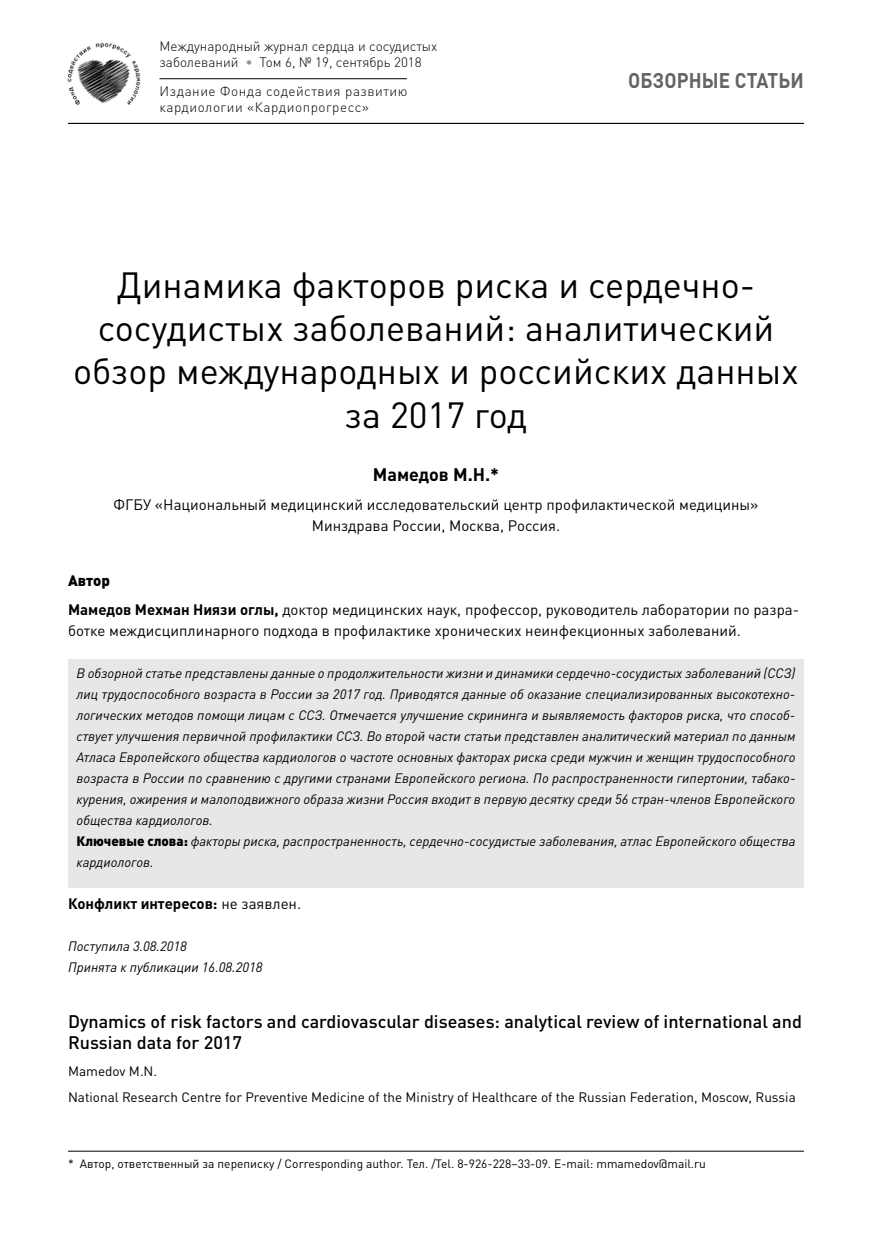
<style>
.page{position:relative;width:872px;height:1234px;background:#fff}
.page>*{position:absolute;margin:0;border:0;box-sizing:border-box;transform-origin:0 0}
.t1{font:36px/43.2px "DIN Pro";color:#000;text-align:center}
.t2{font:700 21px "DIN Pro";color:#636466;scale:.9 1}
.t3{font:500 18px/21.6px "DIN Pro";color:#000}
.t4{font:700 18px "DIN Pro";color:#000}
.t5{font:15px/21px "DIN Pro";color:#000;text-align:center}
.t6{font:700 15px "DIN Pro";color:#000}
.t7{font:italic 13.5px/21px "DIN Pro";color:#000}
.t8{font:13.5px/26.5px "DIN Pro";color:#000}
.t9{font:300 13.5px/16.2px "DIN Pro";color:#000}
.t10{font:300 13.5px/16.2px "DIN Pro";letter-spacing:.04em;color:#000}
.t11{font:12px "DIN Pro";color:#000}
.s1{color:#919396}
.s2{font-weight:900}
.s3{font-weight:700}
.s4{font-weight:900;font-style:normal}
.s5{font-weight:400}
</style>
<div class="page">
<hr style="left:68px;top:123px;width:736px;height:1px;background:#000">
<img style="left:67px;top:42px;width:74px;height:63px">
<hr style="left:159px;top:78px;width:248px;height:1px;background:#000">
<hr style="left:68px;top:1150px;width:736px;height:1px;background:#000">
<div style="left:68px;top:658px;width:736px;height:186px;background:#e6e7e8"></div>
<div style="left:68px;top:826px;width:736px;height:60px;background:#e6e7e8"></div>
<p class="t9" style="left:159px;top:37px;width:279px">Международный журнал сердца и сосудистых заболеваний <span class="s1">•</span> Том 6, № 19, сентябрь 2018</p>
<p class="t10" style="left:159px;top:82px;width:249px">Издание Фонда содействия развитию кардиологии «Кардиопрогресс»</p>
<h2 class="t2" style="left:628px;top:62px;width:29px">Обзорные</h2>
<h2 class="t2" style="left:735px;top:62px;width:14px">статьи</h2>
<h1 class="t1" style="left:73px;top:259px;width:727px">Динамика факторов риска и сердечно&shy;сосудистых заболеваний: аналитический обзор международных и российских данных за 2017 год</h1>
<h3 class="t4" style="left:373px;top:459px;width:128px">Мамедов М.Н.*</h3>
<p class="t5" style="left:113px;top:492px;width:646px">ФГБУ «Национальный медицинский исследовательский центр профилактической медицины»<br>Минздрава России, Москва, Россия.</p>
<p class="t5" style="left:68px;top:565px;width:732px;line-height:28.5px;text-align:left"><span class="s2">Автор<br></span><span class="s3">Мамедов Мехман Ниязи оглы,</span> доктор медицинских наук, профессор, руководитель лаборатории по разра-</p>
<p class="t5" style="left:68px;top:618px;width:674px">ботке междисциплинарного подхода в профилактике хронических неинфекционных заболеваний.</p>
<p class="t7" style="left:77px;top:661px;width:720px">В обзорной статье представлены данные о продолжительности жизни и динамики сердечно-сосудистых заболеваний (ССЗ) лиц трудоспособного возраста в России за 2017 год. Приводятся данные об оказание специализированных высокотехно&shy;логических методов помощи лицам с ССЗ. Отмечается улучшение скрининга и выявляемость факторов риска, что способ&shy;ствует улучшения первичной профилактики ССЗ. Во второй части статьи представлен аналитический материал по данным Атласа Европейского общества кардиологов о частоте основных факторах риска среди мужчин и женщин трудоспособного возраста в России по сравнению с другими странами Европейского региона. По распространенности гипертонии, табако&shy;курения, ожирения и малоподвижного образа жизни Россия входит в первую десятку среди 56 стран-членов Европейского общества кардиологов.<br><span class="s4">Ключевые слова:</span> факторы риска, распространенность, сердечно-сосудистые заболевания, атлас Европейского общества кардиологов.</p>
<p class="t6" style="left:68px;top:890px;width:234px">Конфликт интересов: <span class="s5">не заявлен.</span></p>
<p class="t7" style="left:68px;top:934px;width:196px">Поступила 3.08.2018<br>Принята к публикации 16.08.2018</p>
<h3 class="t3" style="left:68px;top:1008px;width:735px">Dynamics of risk factors and cardiovascular diseases: analytical review of international and<br>Russian data for 2017</h3>
<p class="t8" style="left:68px;top:1056px;width:729px">Mamedov M.N.<br>National Research Centre for Preventive Medicine of the Ministry of Healthcare of the Russian Federation, Moscow, Russia</p>
<p class="t11" style="left:68px;top:1154px;width:639px">* Автор, ответственный за переписку / Corresponding author. Тел. /Tel. 8-926-228–33-09. E-mail: mmamedov@mail.ru</p>
</div>
